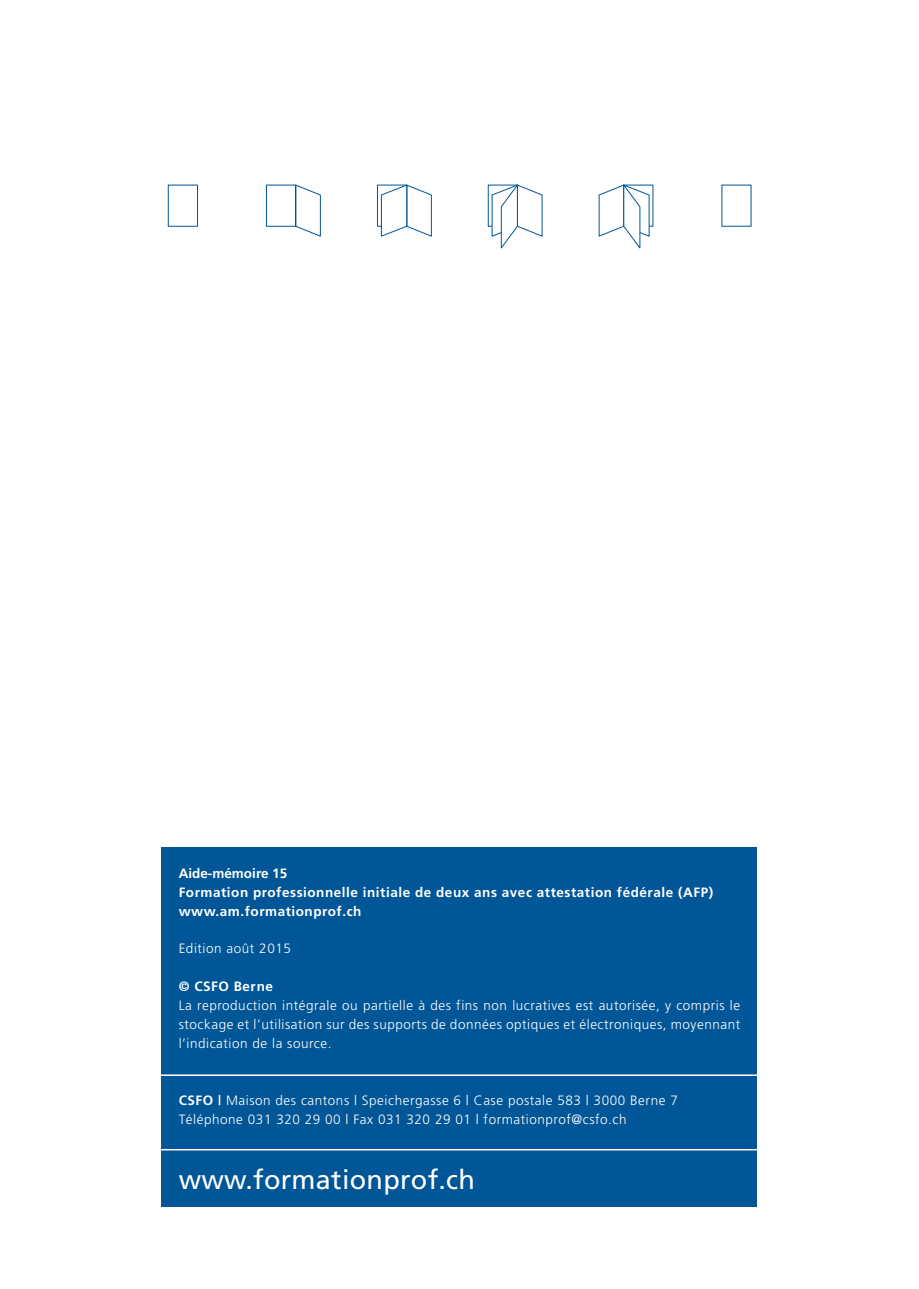
<style>
.page{position:relative;width:919px;height:1289px;background:#fff}
.page>*{position:absolute;margin:0;border:0;box-sizing:border-box;transform-origin:0 0}
.t1{font:27px "Frutiger";letter-spacing:.01em;color:#fff}
.t2{font:300 13.5px/18.9px "Frutiger";letter-spacing:.04em;color:#fff;text-align:justify}
.t3{font:700 13.5px/18.9px "Frutiger";letter-spacing:.04em;color:#fff}
.s1{font-weight:700}
</style>
<div class="page">
<div style="left:162px;top:847px;width:595px;height:359px;background:#005697"></div>
<hr style="left:142px;top:1148px;width:659px;height:2px;background:#fff">
<hr style="left:142px;top:1074px;width:659px;height:1px;background:#fff">
<svg style="left:167px;top:184px;width:265px;height:53px"></svg>
<svg style="left:487px;top:184px;width:56px;height:65px"></svg>
<svg style="left:598px;top:184px;width:55px;height:65px"></svg>
<p class="t3" style="left:179px;top:863px;width:536px">Aide-mémoire 15<br>Formation professionnelle initiale de deux ans avec attestation fédérale (AFP) www.am.formationprof.ch</p>
<p class="t2" style="left:179px;top:939px;width:114px">Edition août 2015</p>
<p class="t3" style="left:179px;top:977px;width:96px">© CSFO Berne</p>
<p class="t2" style="left:179px;top:996px;width:563px">La reproduction intégrale ou partielle à des fins non lucratives est autorisée, y compris le stockage et l’utilisation sur des supports de données optiques et électroniques, moyennant l’indication de la source.</p>
<p class="t2" style="left:179px;top:1090px;width:500px"><span class="s1">CSFO |</span> Maison des cantons | Speichergasse 6 | Case postale 583 | 3000 Berne 7<br>Téléphone 031 320 29 00 | Fax 031 320 29 01 | formationprof@csfo.ch</p>
<h1 class="t1" style="left:179px;top:1163px;width:298px">www.formationprof.ch</h1>
</div>
